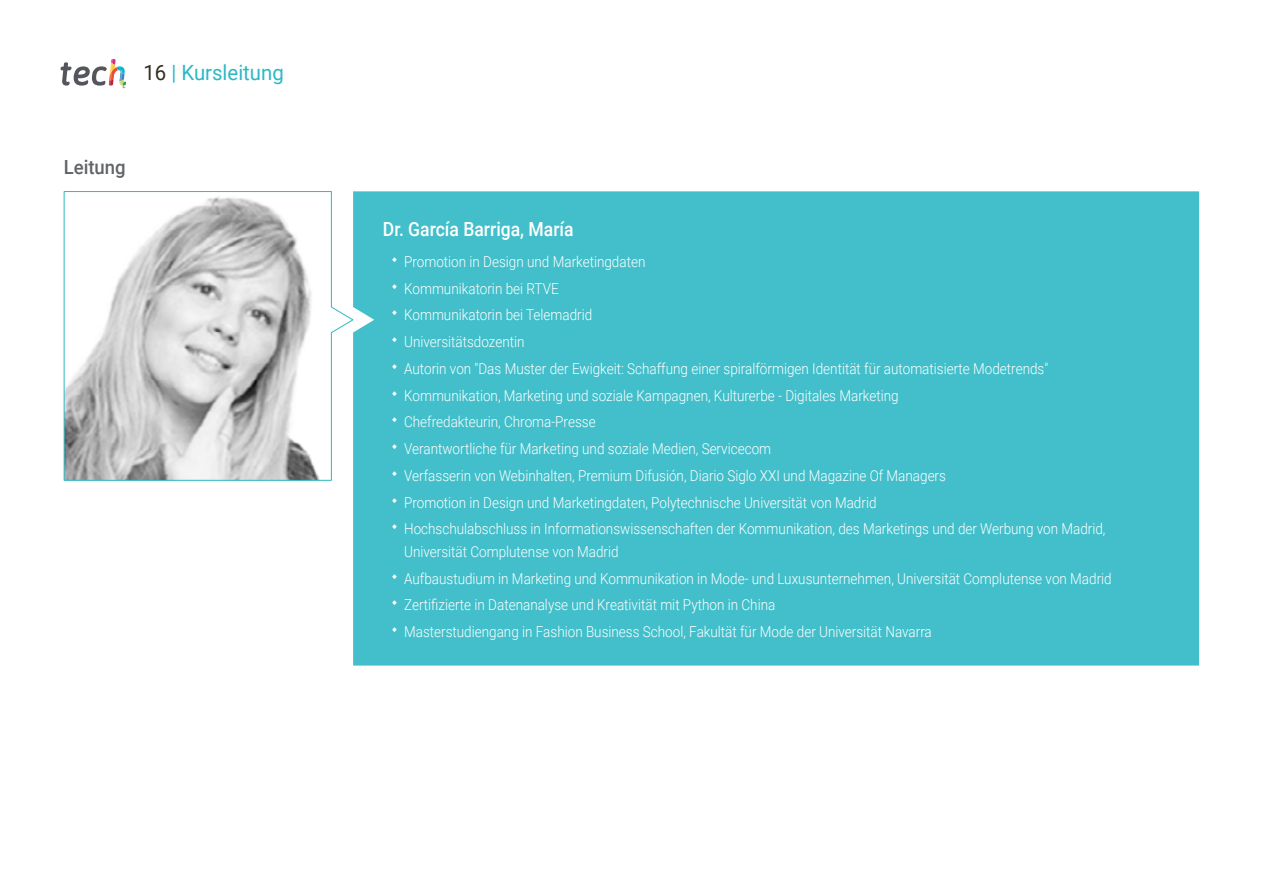
<style>
.page{position:relative;width:1263px;height:893px;background:#fff}
.page>*{position:absolute;margin:0;border:0;box-sizing:border-box;transform-origin:0 0}
.t1{font:21px "Roboto";color:#2db8c5}
.t2{font:500 19.5px "Roboto";color:#fff;scale:.9 1}
.t3{font:500 19.5px "Roboto";color:#61646a;scale:.95 1}
.t4{font:300 15px/26.7px "Roboto";color:#fff;scale:.9 1}
.s1{color:#312e20}
</style>
<div class="page">
<svg style="left:61px;top:59px;width:65px;height:29px"></svg>
<div style="left:353px;top:191px;width:846px;height:475px;background:#42bfca"></div>
<svg style="left:64px;top:191px;width:290px;height:290px"></svg>
<svg style="left:392px;top:257px;width:5px;height:5px"></svg>
<svg style="left:392px;top:284px;width:5px;height:5px"></svg>
<svg style="left:392px;top:310px;width:5px;height:5px"></svg>
<svg style="left:392px;top:337px;width:5px;height:5px"></svg>
<svg style="left:392px;top:364px;width:5px;height:5px"></svg>
<svg style="left:392px;top:391px;width:5px;height:5px"></svg>
<svg style="left:392px;top:417px;width:5px;height:5px"></svg>
<svg style="left:392px;top:444px;width:5px;height:5px"></svg>
<svg style="left:392px;top:471px;width:5px;height:5px"></svg>
<svg style="left:392px;top:498px;width:5px;height:5px"></svg>
<svg style="left:392px;top:524px;width:5px;height:5px"></svg>
<svg style="left:392px;top:574px;width:5px;height:5px"></svg>
<svg style="left:392px;top:600px;width:5px;height:5px"></svg>
<svg style="left:392px;top:627px;width:5px;height:5px"></svg>
<h1 class="t1" style="left:144px;top:57px;width:142px"><span class="s1">16</span> | Kursleitung</h1>
<h2 class="t3" style="left:64px;top:153px;width:67px">Leitung</h2>
<h2 class="t2" style="left:383px;top:215px;width:213px">Dr. García Barriga, María</h2>
<p class="t4" style="left:404px;top:247px;width:781px">Promotion in Design und Marketingdaten<br>Kommunikatorin bei RTVE<br>Kommunikatorin bei Telemadrid<br>Universitätsdozentin<br>Autorin von "Das Muster der Ewigkeit: Schaffung einer spiralförmigen Identität für automatisierte Modetrends" Kommunikation, Marketing und soziale Kampagnen, Kulturerbe - Digitales Marketing<br>Chefredakteurin, Chroma-Presse<br>Verantwortliche für Marketing und soziale Medien, Servicecom<br>Verfasserin von Webinhalten, Premium Difusión, Diario Siglo XXI und Magazine Of Managers<br>Promotion in Design und Marketingdaten, Polytechnische Universität von Madrid<br>Hochschulabschluss in Informationswissenschaften der Kommunikation, des Marketings und der Werbung von Madrid,</p>
<p class="t4" style="left:404px;top:538px;width:788px">Universität Complutense von Madrid<br>Aufbaustudium in Marketing und Kommunikation in Mode- und Luxusunternehmen, Universität Complutense von Madrid Zertifizierte in Datenanalyse und Kreativität mit Python in China<br>Masterstudiengang in Fashion Business School, Fakultät für Mode der Universität Navarra</p>
</div>
